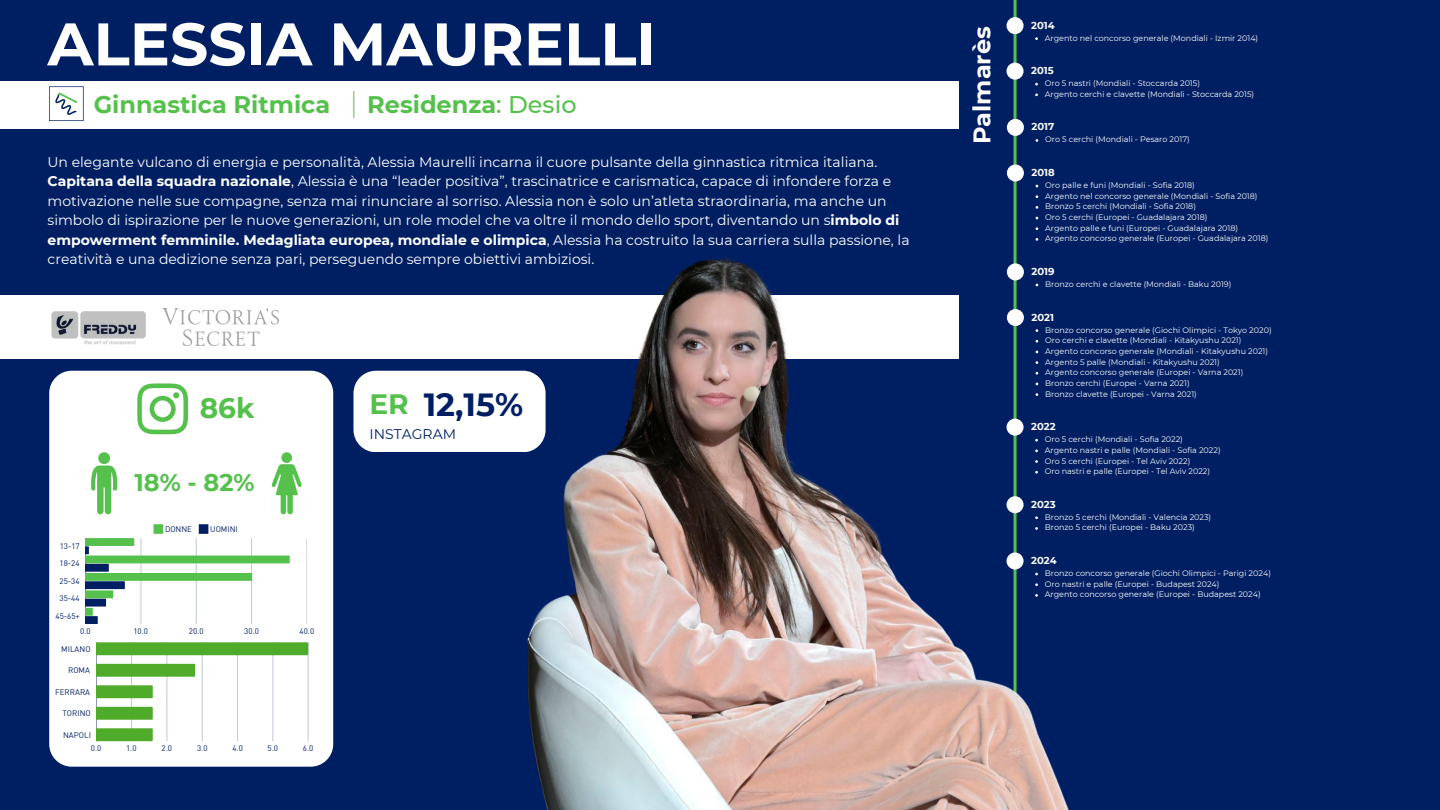
<style>
.page{position:relative;width:1440px;height:810px;background:#001f63}
.page>*{position:absolute;margin:0;border:0;box-sizing:border-box;transform-origin:0 0}
.t1{font:700 60px "Montserrat";color:#fff}
.t2{font:700 32px "Montserrat";color:#001f63}
.t3{font:700 28px "Montserrat";color:#55c14c}
.t4{font:700 24px "Montserrat";color:#55c14c}
.t5{font:700 24px "Montserrat";color:#fff}
.t6{font:14px/19.5px "Montserrat";color:#fff}
.t7{font:14px "Montserrat";color:#001f63}
.t8{font:700 10px "Montserrat";color:#fff}
.t9{font:8px/10.7px "Montserrat";color:#fff}
.t10{font:8px/17.4px "DIN";color:#001f63;text-align:center}
.s1{font-weight:500}
.s2{font-weight:700}
</style>
<div class="page">
<div style="left:0;top:81px;width:960px;height:48px;background:#fff"></div>
<div style="left:0;top:296px;width:959px;height:63px;background:#fff"></div>
<svg style="left:353px;top:91px;width:1px;height:27px"></svg>
<div style="left:49px;top:371px;width:284px;height:396px;background:#fff;border-radius:22px"></div>
<div style="left:353px;top:371px;width:193px;height:81px;background:#fff;border-radius:22px"></div>
<svg style="left:137px;top:383px;width:51px;height:51px"></svg>
<svg style="left:91px;top:452px;width:26px;height:62px"></svg>
<div style="left:281px;top:452px;width:11px;height:11px;background:#55c14c;border-radius:50%"></div>
<svg style="left:272px;top:464px;width:30px;height:50px"></svg>
<div style="left:154px;top:524px;width:9px;height:10px;background:#55c14c"></div>
<div style="left:199px;top:524px;width:9px;height:10px;background:#001f63"></div>
<svg style="left:86px;top:538px;width:204px;height:86px"></svg>
<hr style="left:96px;top:642px;width:1px;height:99px;background:#001f63;opacity:.6">
<hr style="left:131px;top:642px;width:1px;height:99px;background:#001f63;opacity:.25">
<hr style="left:167px;top:642px;width:1px;height:99px;background:#e6e9ef">
<hr style="left:202px;top:642px;width:1px;height:99px;background:#d1d6e2">
<hr style="left:237px;top:642px;width:1px;height:99px;background:#c2c9d9">
<hr style="left:273px;top:642px;width:1px;height:99px;background:#e8eaf0">
<hr style="left:308px;top:642px;width:1px;height:99px;background:#001f63;opacity:.25">
<svg style="left:96px;top:642px;width:212px;height:13px;background:#55ad2f"></svg>
<svg style="left:96px;top:664px;width:99px;height:13px"></svg>
<svg style="left:96px;top:685px;width:57px;height:13px"></svg>
<svg style="left:96px;top:707px;width:57px;height:13px"></svg>
<svg style="left:96px;top:728px;width:57px;height:13px"></svg>
<hr style="left:1014px;top:0;width:3px;height:810px;background:#55c14c">
<div style="left:1007px;top:17px;width:17px;height:17px;background:#fff;border-radius:50%"></div>
<div style="left:1007px;top:63px;width:17px;height:17px;background:#fff;border-radius:50%"></div>
<div style="left:1007px;top:119px;width:17px;height:17px;background:#fff;border-radius:50%"></div>
<div style="left:1007px;top:164px;width:17px;height:18px;background:#fff;border-radius:50%"></div>
<svg style="left:49px;top:86px;width:35px;height:35px"></svg>
<img style="left:51px;top:311px;width:94px;height:34px">
<img style="left:163px;top:308px;width:115px;height:38px">
<img style="left:500px;top:234px;width:569px;height:576px">
<h1 class="t1" style="left:48px;top:7px;width:610px">ALESSIA MAURELLI</h1>
<h3 class="t4" style="left:94px;top:89px;width:238px">Ginnastica Ritmica</h3>
<h3 class="t4" style="left:367px;top:90px;width:211px">Residenza<span class="s1">: Desio</span></h3>
<p class="t6" style="left:48px;top:152px;width:864px">Un elegante vulcano di energia e personalità, Alessia Maurelli incarna il cuore pulsante della ginnastica ritmica italiana.<br><span class="s2">Capitana della squadra nazionale</span>, Alessia è una “leader positiva”, trascinatrice e carismatica, capace di infondere forza e motivazione nelle sue compagne, senza mai rinunciare al sorriso. Alessia non è solo un’atleta straordinaria, ma anche un simbolo di ispirazione per le nuove generazioni, un role model che va oltre il mondo dello sport, diventando un s<span class="s2">imbolo di empowerment femminile. Medagliata europea, mondiale e olimpica</span>, Alessia ha costruito la sua carriera sulla passione, la creatività e una dedizione senza pari, perseguendo sempre obiettivi ambiziosi.</p>
<h3 class="t3" style="left:200px;top:391px;width:56px">86k</h3>
<h3 class="t4" style="left:134px;top:468px;width:122px">18% - 82%</h3>
<p class="t10" style="left:56px;top:537px;width:26px">13-17<br>18-24<br>25-34<br>35-44<br>45-65+</p>
<p class="t10" style="left:165px;top:520px;width:29px">DONNE</p>
<p class="t10" style="left:210px;top:520px;width:29px">UOMINI</p>
<p class="t10" style="left:80px;top:622px;width:12px">0.0</p>
<p class="t10" style="left:133px;top:622px;width:16px">10.0</p>
<p class="t10" style="left:189px;top:622px;width:16px">20.0</p>
<p class="t10" style="left:244px;top:622px;width:16px">30.0</p>
<p class="t10" style="left:300px;top:622px;width:16px">40.0</p>
<p class="t10" style="left:61px;top:640px;width:31px">MILANO</p>
<p class="t10" style="left:68px;top:661px;width:23px">ROMA</p>
<p class="t10" style="left:55px;top:683px;width:36px">FERRARA</p>
<p class="t10" style="left:63px;top:704px;width:30px">TORINO</p>
<p class="t10" style="left:63px;top:726px;width:29px">NAPOLI</p>
<p class="t10" style="left:91px;top:739px;width:12px">0.0</p>
<p class="t10" style="left:126px;top:739px;width:12px">1.0</p>
<p class="t10" style="left:162px;top:739px;width:12px">2.0</p>
<p class="t10" style="left:197px;top:739px;width:12px">3.0</p>
<p class="t10" style="left:232px;top:739px;width:12px">4.0</p>
<p class="t10" style="left:268px;top:739px;width:12px">5.0</p>
<p class="t10" style="left:303px;top:739px;width:12px">6.0</p>
<h2 class="t2" style="left:424px;top:385px;width:101px">12,15%</h2>
<h3 class="t3" style="left:369px;top:387px;width:41px">ER</h3>
<h3 class="t7" style="left:369px;top:425px;width:88px">INSTAGRAM</h3>
<h3 class="t5" style="left:967px;top:144px;width:119px;rotate:-90deg">Palmarès</h3>
<p class="t8" style="left:1031px;top:19px;width:25px">2014</p>
<p class="t9" style="left:1045px;top:32px;width:215px">Argento nel concorso generale (Mondiali - Izmir 2014)</p>
<p class="t8" style="left:1031px;top:64px;width:24px">2015</p>
<p class="t9" style="left:1045px;top:78px;width:211px">Oro 5 nastri (Mondiali - Stoccarda 2015)<br>Argento cerchi e clavette (Mondiali - Stoccarda 2015)</p>
<p class="t8" style="left:1032px;top:121px;width:24px">2017</p>
<p class="t9" style="left:1045px;top:134px;width:146px">Oro 5 cerchi (Mondiali - Pesaro 2017)</p>
<p class="t8" style="left:1032px;top:166px;width:25px">2018</p>
<p class="t9" style="left:1045px;top:180px;width:225px">Oro palle e funi (Mondiali - Sofia 2018)<br>Argento nel concorso generale (Mondiali - Sofia 2018)<br>Bronzo 5 cerchi (Mondiali - Sofia 2018)<br>Oro 5 cerchi (Europei - Guadalajara 2018)<br>Argento palle e funi (Europei - Guadalajara 2018)<br>Argento concorso generale (Europei - Guadalajara 2018)</p>
<p class="t8" style="left:1032px;top:265px;width:24px">2019</p>
<p class="t9" style="left:1045px;top:279px;width:188px">Bronzo cerchi e clavette (Mondiali - Baku 2019)</p>
<p class="t8" style="left:1032px;top:311px;width:24px">2021</p>
<p class="t9" style="left:1045px;top:324px;width:228px">Bronzo concorso generale (Giochi Olimpici - Tokyo 2020)<br>Oro cerchi e clavette (Mondiali - Kitakyushu 2021)<br>Argento concorso generale (Mondiali - Kitakyushu 2021)<br>Argento 5 palle (Mondiali - Kitakyushu 2021)<br>Argento concorso generale (Europei - Varna 2021)<br>Bronzo cerchi (Europei - Varna 2021)<br>Bronzo clavette (Europei - Varna 2021)</p>
<p class="t8" style="left:1031px;top:420px;width:26px">2022</p>
<p class="t9" style="left:1045px;top:434px;width:177px">Oro 5 cerchi (Mondiali - Sofia 2022)<br>Argento nastri e palle (Mondiali - Sofia 2022)<br>Oro 5 cerchi (Europei - Tel Aviv 2022)<br>Oro nastri e palle (Europei - Tel Aviv 2022)</p>
<p class="t8" style="left:1031px;top:498px;width:26px">2023</p>
<p class="t9" style="left:1045px;top:512px;width:168px">Bronzo 5 cerchi (Mondiali - Valencia 2023)<br>Bronzo 5 cerchi (Europei - Baku 2023)</p>
<p class="t8" style="left:1031px;top:554px;width:27px">2024</p>
<p class="t9" style="left:1045px;top:568px;width:228px">Bronzo concorso generale (Giochi Olimpici - Parigi 2024)<br>Oro nastri e palle (Europei - Budapest 2024)<br>Argento concorso generale (Europei - Budapest 2024)</p>
</div>
